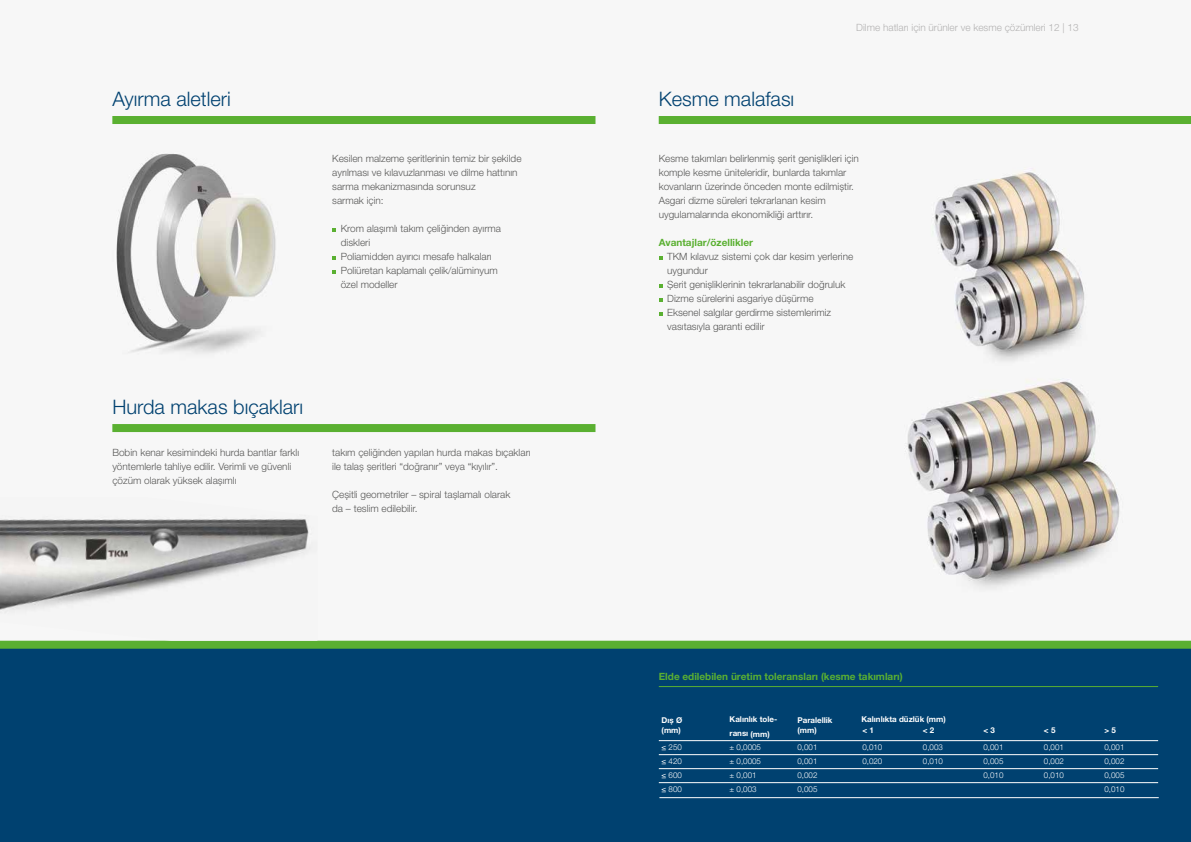
<style>
.page{position:relative;width:1191px;height:842px;background:#fff}
.page>*{position:absolute;margin:0;border:0;box-sizing:border-box;transform-origin:0 0}
.t1{font:300 20px "Helvetica Neue LT Pro";color:#004170}
.t2{font:300 10px/14px "Helvetica Neue LT Pro";color:#575756}
.t3{font:700 10px "Helvetica Neue LT Pro";color:#5ab031}
.t4{font:300 10px "Helvetica Neue LT Pro";color:#b3b2b2}
.t5{font:300 8px/14px "Helvetica Neue LT Pro";color:#fff;text-align:justify}
.t6{font:700 8px/10px "Helvetica Neue LT Pro";color:#fff}
</style>
<div class="page">
<div style="left:0;top:649px;width:1191px;height:193px;background:#004170"></div>
<div style="left:0;top:641px;width:1191px;height:8px;background:#5ab031"></div>
<img style="left:0;top:513px;width:317px;height:128px">
<div style="left:112px;top:116px;width:483px;height:8px;background:#5ab031"></div>
<svg style="left:332px;top:228px;width:4px;height:4px"></svg>
<svg style="left:332px;top:256px;width:4px;height:4px"></svg>
<svg style="left:332px;top:270px;width:4px;height:4px"></svg>
<div style="left:112px;top:424px;width:483px;height:8px;background:#5ab031"></div>
<img style="left:112px;top:152px;width:166px;height:205px">
<svg style="left:659px;top:256px;width:3px;height:4px"></svg>
<svg style="left:659px;top:284px;width:3px;height:4px"></svg>
<svg style="left:659px;top:298px;width:3px;height:4px"></svg>
<svg style="left:659px;top:312px;width:3px;height:4px"></svg>
<hr style="left:659px;top:686px;width:499px;height:1px;background:#5ab031">
<img style="left:904px;top:378px;width:219px;height:214px">
<img style="left:931px;top:167px;width:157px;height:197px">
<div style="left:658px;top:116px;width:533px;height:8px;background:#5ab031"></div>
<hr style="left:659px;top:740px;width:499px;height:1px;background:#fff">
<hr style="left:659px;top:754px;width:499px;height:1px;background:#fff">
<hr style="left:659px;top:768px;width:499px;height:1px;background:#fff">
<hr style="left:659px;top:782px;width:499px;height:1px;background:#fff">
<hr style="left:659px;top:797px;width:499px;height:1px;background:#fff">
<h1 class="t1" style="left:112px;top:87px;width:120px">Ayırma aletleri</h1>
<h1 class="t1" style="left:658px;top:87px;width:137px">Kesme malafası</h1>
<p class="t4" style="left:856px;top:22px;width:224px">Dilme hatları için ürünler ve kesme çözümleri 12 | 13</p>
<p class="t2" style="left:332px;top:151px;width:191px">Kesilen malzeme şeritlerinin temiz bir şekilde ayrılması ve kılavuzlanması ve dilme hattının sarma mekanizmasında sorunsuz<br>sarmak için:</p>
<p class="t2" style="left:341px;top:221px;width:162px">Krom alaşımlı takım çeliğinden ayırma diskleri<br>Poliamidden ayırıcı mesafe halkaları<br>Poliüretan kaplamalı çelik/alüminyum özel modeller</p>
<h1 class="t1" style="left:112px;top:395px;width:192px">Hurda makas bıçakları</h1>
<p class="t2" style="left:112px;top:445px;width:188px">Bobin kenar kesimindeki hurda bantlar farklı yöntemlerle tahliye edilir. Verimli ve güvenli çözüm olarak yüksek alaşımlı</p>
<p class="t2" style="left:332px;top:445px;width:200px">takım çeliğinden yapılan hurda makas bıçakları ile talaş şeritleri “doğranır” veya “kıyılır”.</p>
<p class="t2" style="left:332px;top:487px;width:180px">Çeşitli geometriler – spiral taşlamalı olarak da – teslim edilebilir.</p>
<p class="t2" style="left:658px;top:151px;width:202px">Kesme takımları belirlenmiş şerit genişlikleri için komple kesme üniteleridir, bunlarda takımlar kovanların üzerinde önceden monte edilmiştir.<br>Asgari dizme süreleri tekrarlanan kesim uygulamalarında ekonomikliği arttırır.</p>
<p class="t3" style="left:658px;top:236px;width:96px">Avantajlar/özellikler</p>
<p class="t2" style="left:667px;top:249px;width:187px">TKM kılavuz sistemi çok dar kesim yerlerine uygundur<br>Şerit genişliklerinin tekrarlanabilir doğruluk Dizme sürelerini asgariye düşürme<br>Eksenel salgılar gerdirme sistemlerimiz vasıtasıyla garanti edilir</p>
<p class="t3" style="left:659px;top:670px;width:245px">Elde edilebilen üretim toleransları (kesme takımları)</p>
<p class="t6" style="left:661px;top:715px;width:22px">Dış Ø (mm)</p>
<p class="t5" style="left:661px;top:740px;width:22px">≤ 250 ≤ 420 ≤ 600 ≤ 800</p>
<p class="t6" style="left:729px;top:712px;width:49px;line-height:14px">Kalınlık tole&shy;ransı (mm)</p>
<p class="t5" style="left:729px;top:740px;width:33px;text-align:left">± 0,0005 ± 0,0005 ± 0,001 ± 0,003</p>
<p class="t6" style="left:797px;top:715px;width:37px">Paralellik (mm)</p>
<p class="t5" style="left:797px;top:740px;width:22px">0,001<br>0,001<br>0,002<br>0,005</p>
<p class="t6" style="left:861px;top:714px;width:86px">Kalınlıkta düzlük (mm)</p>
<p class="t6" style="left:862px;top:725px;width:13px">&lt; 1</p>
<p class="t5" style="left:862px;top:740px;width:22px">0,010<br>0,020</p>
<p class="t6" style="left:923px;top:725px;width:13px">&lt; 2</p>
<p class="t5" style="left:923px;top:740px;width:22px">0,003<br>0,010</p>
<p class="t6" style="left:983px;top:725px;width:13px">&lt; 3</p>
<p class="t5" style="left:983px;top:740px;width:22px">0,001<br>0,005<br>0,010</p>
<p class="t6" style="left:1044px;top:725px;width:13px">&lt; 5</p>
<p class="t5" style="left:1044px;top:740px;width:22px">0,001<br>0,002<br>0,010</p>
<p class="t6" style="left:1104px;top:725px;width:13px">&gt; 5</p>
<p class="t5" style="left:1104px;top:740px;width:22px">0,001<br>0,002<br>0,005<br>0,010</p>
</div>
